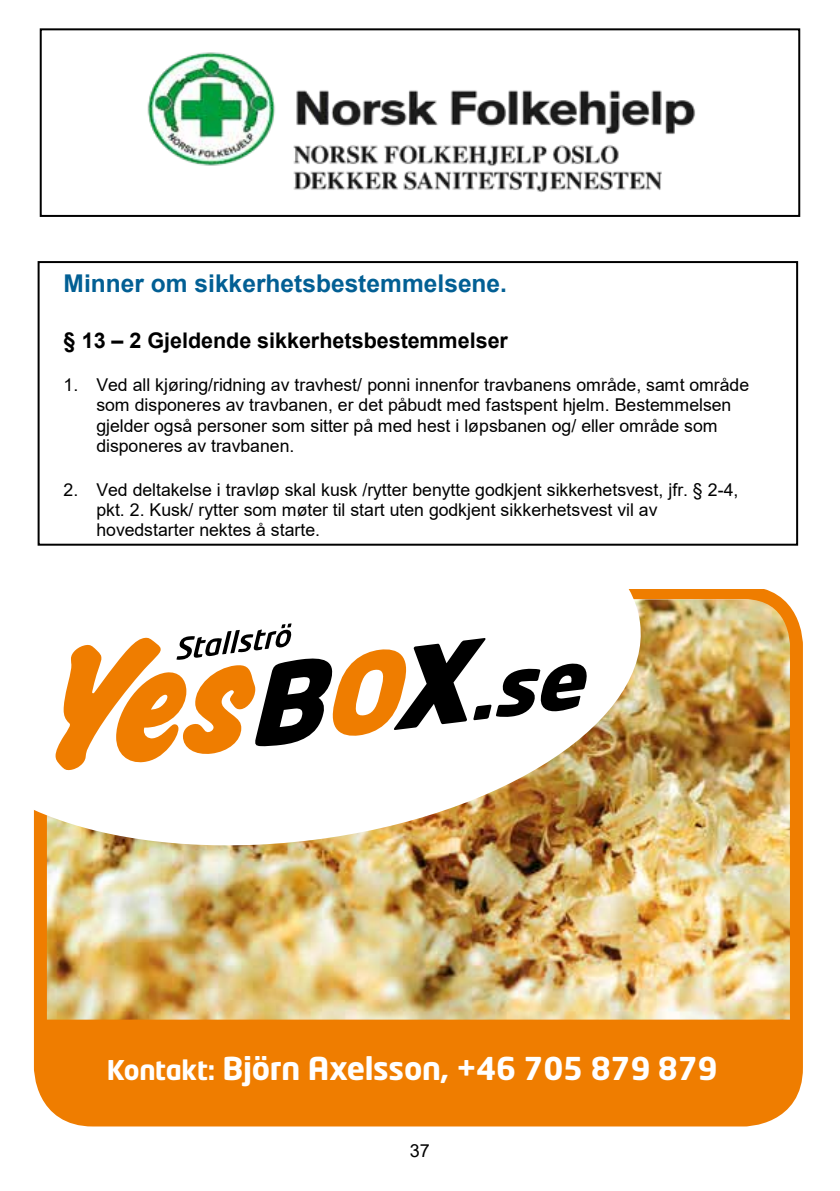
<style>
.page{position:relative;width:840px;height:1191px;background:#fff}
.page>*{position:absolute;margin:0;border:0;box-sizing:border-box;transform-origin:0 0}
.t1{font:700 31.2px "Neo Tech Pro";letter-spacing:-.01em;color:#fff}
.t2{font:700 24.4px "Arial";color:#025f94}
.t3{font:700 21.6px "Arial";color:#000}
.t4{font:18px "Arial";color:#000}
.t5{font:17.6px/20.2px "Arial";letter-spacing:-.005em;color:#000}
.s1{font-style:inherit}
.s2{font-size:26.8px}
</style>
<div class="page">
<div style="left:38px;top:261px;width:759px;height:284px;border:2px solid #000"></div>
<img style="left:34px;top:590px;width:768px;height:536px">
<img style="left:33px;top:590px;width:618px;height:274px">
<svg style="left:56px;top:623px;width:530px;height:147px"></svg>
<div style="left:46px;top:1019px;width:749px;height:96px;background:#ef7d00"></div>
<img style="left:147px;top:52px;width:549px;height:141px">
<div style="left:40px;top:28px;width:759px;height:189px;border:2px solid #000"></div>
<h2 class="t2" style="left:64px;top:266px;width:444px">Minner om sikkerhetsbestemmelsene.</h2>
<p class="t3" style="left:64px;top:325px;width:445px">§ 13 <span class="s1">–</span> 2 Gjeldende sikkerhetsbestemmelser</p>
<p class="t5" style="left:96px;top:375px;width:654px;text-indent:-33px">1. Ved all kjøring/ridning av travhest/ ponni innenfor travbanens område, samt område som disponeres av travbanen, er det påbudt med fastspent hjelm. Bestemmelsen gjelder også personer som sitter på med hest i løpsbanen og/ eller område som disponeres av travbanen.</p>
<p class="t5" style="left:96px;top:479px;width:643px;text-indent:-33px">2. Ved deltakelse i travløp skal kusk /rytter benytte godkjent sikkerhetsvest, jfr. § 2-4, pkt. 2. Kusk/ rytter som møter til start uten godkjent sikkerhetsvest vil av hovedstarter nektes å starte.</p>
<h1 class="t1" style="left:107px;top:1048px;width:612px"><span class="s2">Kontakt:</span> Björn Axelsson, +46 705 879 879</h1>
<p class="t4" style="left:410px;top:1138px;width:22px">37</p>
</div>
